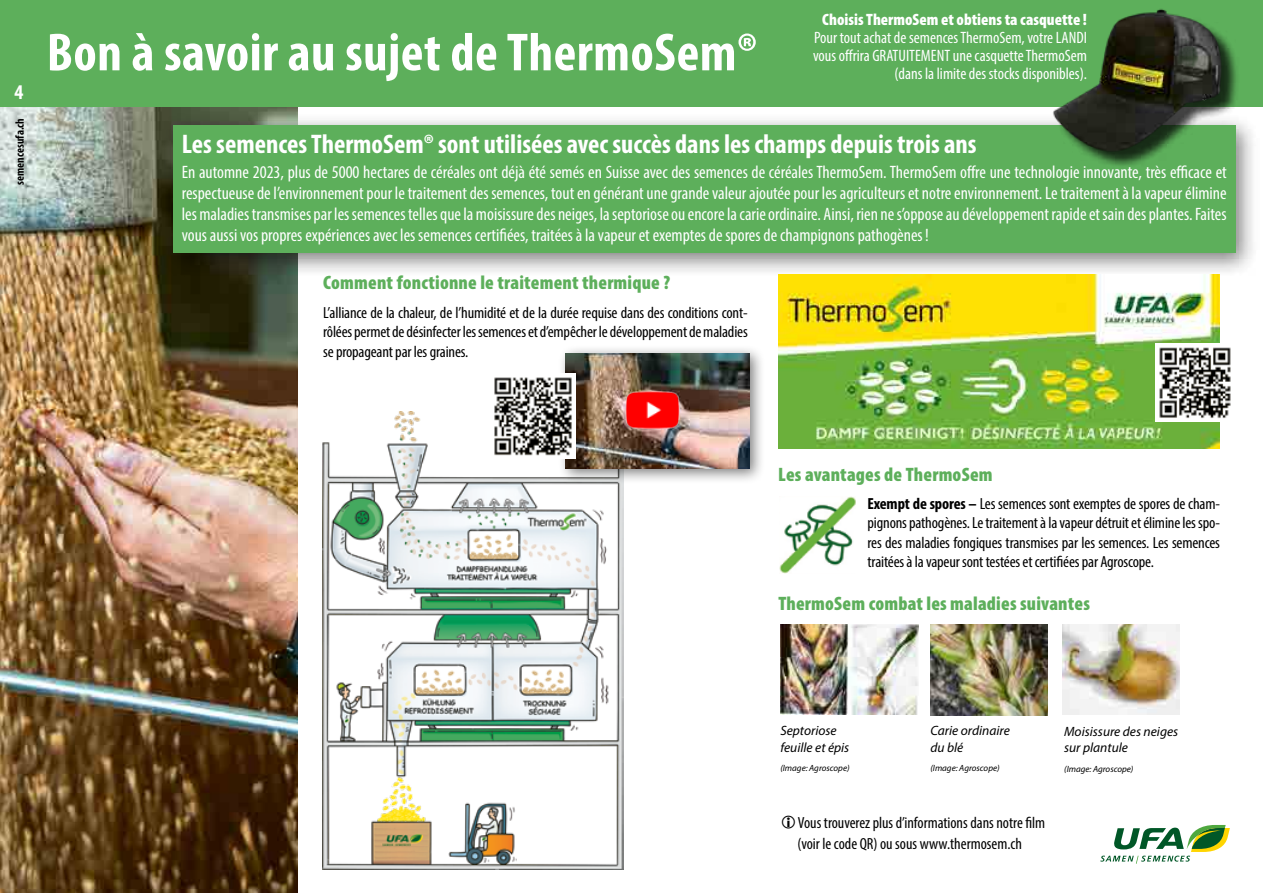
<style>
.page{position:relative;width:1263px;height:893px;background:#fff}
.page>*{position:absolute;margin:0;border:0;box-sizing:border-box;transform-origin:0 0}
.t1{font:700 condensed 54px "Myriad Pro";letter-spacing:.01em;color:#fff}
.t2{font:700 condensed 27px "Myriad Pro";color:#fff}
.t3{font:700 condensed 21px "Myriad Pro";color:#fff}
.t4{font:900 condensed 19.5px "Myriad Pro";letter-spacing:.01em;color:#5daf5b}
.t5{font:condensed 18px/21px "Myriad Pro";color:#fff;text-align:justify}
.t6{font:condensed 16.5px/18px "Myriad Pro";color:#fff;text-align:right}
.t7{font:900 condensed 16.5px "Myriad Pro";color:#fff}
.t8{font:condensed 16.2px/19.5px "Myriad Pro";letter-spacing:-.01em;color:#000;text-align:justify}
.t9{font:italic 13.5px/16.2px "Myriad Pro";color:#000}
.t10{font:700 condensed 12px "Myriad Pro";color:#000}
.t11{font:italic 9px "Myriad Pro";color:#000}
.s1{font-weight:700}
</style>
<div class="page">
<img style="left:0;top:106px;width:298px;height:787px">
<div style="left:0;top:0;width:1263px;height:106px;background:#5daf5b"></div>
<div style="left:160px;top:112px;width:1100px;height:166px;background:#000;opacity:.5"></div>
<div style="left:173px;top:125px;width:1062px;height:128px;background:#5daf5b"></div>
<img style="left:779px;top:496px;width:76px;height:77px">
<img style="left:778px;top:275px;width:441px;height:173px">
<img style="left:1156px;top:343px;width:75px;height:78px">
<img style="left:322px;top:411px;width:302px;height:459px">
<img style="left:1062px;top:624px;width:118px;height:91px">
<img style="left:930px;top:624px;width:118px;height:92px">
<img style="left:780px;top:624px;width:138px;height:91px">
<div style="left:557px;top:345px;width:208px;height:140px;background:#000;opacity:.5"></div>
<img style="left:565px;top:353px;width:184px;height:116px">
<img style="left:624px;top:389px;width:57px;height:40px">
<img style="left:490px;top:373px;width:85px;height:85px">
<img style="left:1020px;top:9px;width:232px;height:161px">
<svg style="left:1100px;top:825px;width:130px;height:39px"></svg>
<p class="t3" style="left:15px;top:79px;width:10px">4</p>
<p class="t10" style="left:12px;top:185px;width:68px;rotate:-90deg">semencesufa.ch</p>
<h1 class="t1" style="left:47px;top:19px;width:712px">Bon à savoir au sujet de ThermoSem®</h1>
<p class="t7" style="left:822px;top:9px;width:266px">Choisis ThermoSem et obtiens ta casquette !</p>
<p class="t6" style="left:813px;top:29px;width:276px">Pour tout achat de semences ThermoSem, votre LANDI vous offrira GRATUITEMENT une casquette ThermoSem (dans la limite des stocks disponibles).</p>
<h2 class="t2" style="left:182px;top:127px;width:796px">Les semences ThermoSem® sont utilisées avec succès dans les champs depuis trois ans</h2>
<p class="t5" style="left:182px;top:162px;width:1046px">En automne 2023, plus de 5000 hectares de céréales ont déjà été semés en Suisse avec des semences de céréales ThermoSem. ThermoSem offre une technologie innovante, très efficace et respectueuse de l’environnement pour le traitement des semences, tout en générant une grande valeur ajoutée pour les agriculteurs et notre environnement. Le traitement à la vapeur élimine les maladies transmises par les semences telles que la moisissure des neiges, la septoriose ou encore la carie ordinaire. Ainsi, rien ne s’oppose au développement rapide et sain des plantes. Faites vous aussi vos propres expériences avec les semences certifiées, traitées à la vapeur et exemptes de spores de champignons pathogènes!</p>
<p class="t4" style="left:323px;top:270px;width:348px">Comment fonctionne le traitement thermique ?</p>
<p class="t8" style="left:323px;top:303px;width:426px">L’alliance de la chaleur, de l’humidité et de la durée requise dans des conditions cont&shy;rôlées permet de désinfecter les semences et d’empêcher le développement de maladies se propageant par les graines.</p>
<p class="t4" style="left:778px;top:462px;width:216px">Les avantages de ThermoSem</p>
<p class="t8" style="left:867px;top:494px;width:354px"><span class="s1">Exempt de spores –</span> Les semences sont exemptes de spores de cham&shy;pignons pathogènes. Le traitement à la vapeur détruit et élimine les spo&shy;res des maladies fongiques transmises par les semences. Les semences traitées à la vapeur sont testées et certifiées par Agroscope.</p>
<p class="t4" style="left:778px;top:591px;width:313px">ThermoSem combat les maladies suivantes</p>
<p class="t9" style="left:780px;top:723px;width:71px">Septoriose feuille et épis</p>
<p class="t11" style="left:780px;top:762px;width:71px">(Image: Agroscope)</p>
<p class="t9" style="left:930px;top:723px;width:81px">Carie ordinaire du blé</p>
<p class="t11" style="left:930px;top:762px;width:71px">(Image: Agroscope)</p>
<p class="t8" style="left:797px;top:812px;width:249px;line-height:21px">Vous trouverez plus d’informations dans notre film (voir le code QR) ou sous www.thermosem.ch</p>
<p class="t9" style="left:1064px;top:723px;width:116px">Moisissure des neiges sur plantule</p>
<p class="t11" style="left:1064px;top:763px;width:71px">(Image: Agroscope)</p>
</div>
